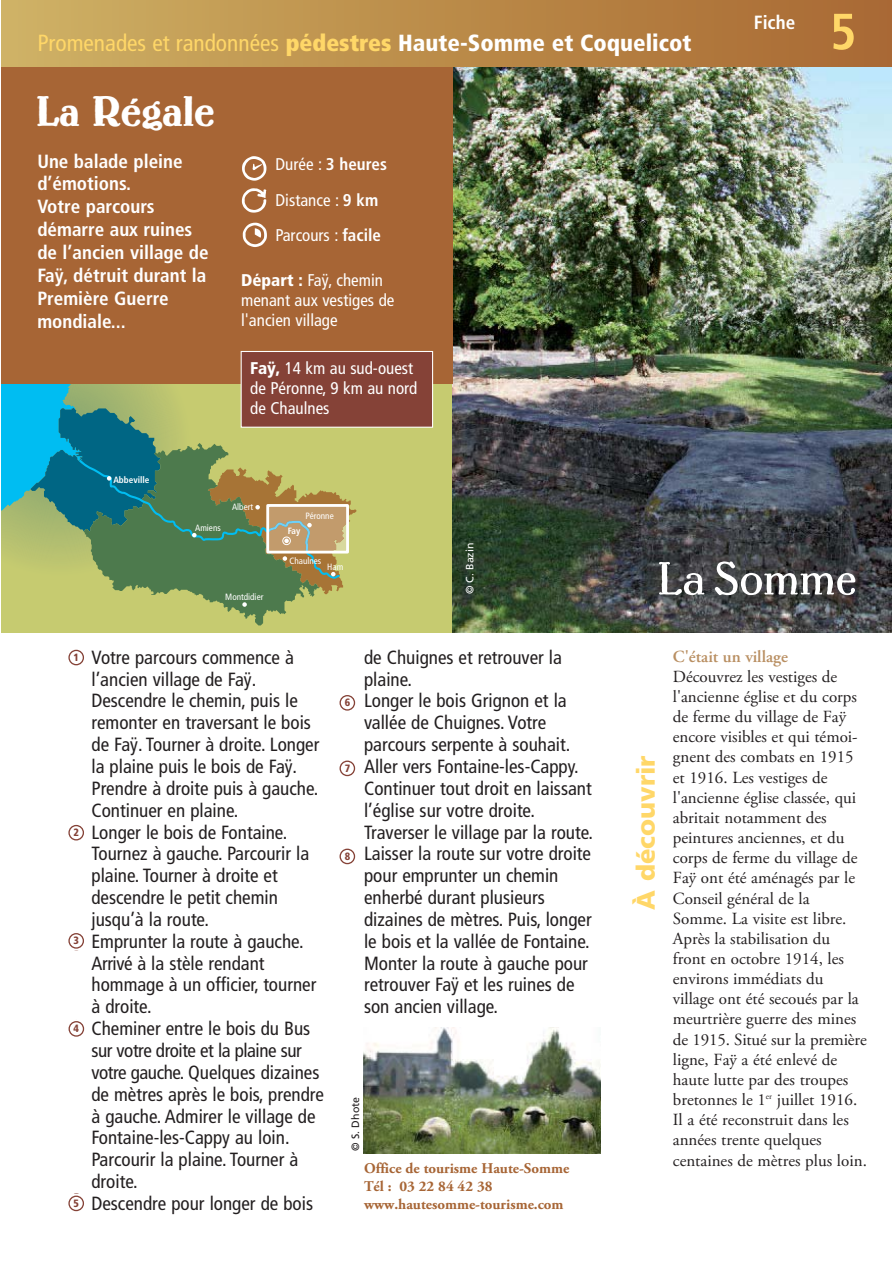
<style>
.page{position:relative;width:893px;height:1263px;background:#fff}
.page>*{position:absolute;margin:0;border:0;box-sizing:border-box;transform-origin:0 0}
.t1{font:700 condensed 50.85px "Frutiger";color:#ffd768}
.t2{font:42.45px "Lo Type";color:#fff}
.t3{font:900 25.5px "Frutiger";color:#ffd768}
.t4{font:900 condensed 23.4px "Frutiger";color:#fff}
.t5{font:condensed 19.05px/21.9px "Frutiger";color:#231f20}
.t6{font:700 condensed 19.05px/23px "Frutiger";color:#fff}
.t7{font:16.95px/20.1px "Adobe Garamond Pro";color:#231f20}
.t8{font:condensed 16.95px/20.1px "Frutiger";color:#fff}
.t9{font:600 16.95px "Adobe Garamond Pro";color:#b98f62}
.t10{font:700 14.85px/18px "Adobe Garamond Pro";color:#a76535}
.t11{font:10.65px "Frutiger";color:#fff}
.t12{font:900 condensed 10.65px "Frutiger";color:#854237}
.t13{font:10.65px "Frutiger";color:#231f20}
.t14{font:condensed 9.15px "Frutiger";color:#fff}
.t15{font:700 condensed 9.15px "Frutiger";color:#fff}
.s1{font-weight:400;color:#ffd768}
.s2{color:#ffd768}
.s3{font-weight:700}
.s4{font-weight:900}
</style>
<div class="page">
<div style="left:1px;top:383px;width:451px;height:249px;background:#c6cb70"></div>
<svg style="left:1px;top:384px;width:356px;height:241px"></svg>
<img style="left:452px;top:66px;width:439px;height:567px">
<div style="left:1px;top:39px;width:451px;height:345px;background:#a76535"></div>
<div style="left:1px;top:0;width:890px;height:66px;background:linear-gradient(to right,#ceb164,#a86732)"></div>
<svg style="left:659px;top:562px;width:45px;height:33px"></svg>
<svg style="left:715px;top:561px;width:140px;height:34px"></svg>
<svg style="left:242px;top:156px;width:24px;height:25px"></svg>
<svg style="left:242px;top:188px;width:24px;height:25px"></svg>
<svg style="left:243px;top:223px;width:24px;height:24px"></svg>
<div style="left:68px;top:933px;width:16px;height:16px;border:1px solid #854237;border-radius:50%"></div>
<svg style="left:70px;top:824px;width:14px;height:15px"></svg>
<div style="left:68px;top:825px;width:16px;height:16px;border:1px solid #854237;border-radius:50%"></div>
<svg style="left:70px;top:649px;width:14px;height:17px"></svg>
<div style="left:68px;top:650px;width:16px;height:15px;border:1px solid #854237;border-radius:50%"></div>
<svg style="left:68px;top:1021px;width:17px;height:16px"></svg>
<div style="left:69px;top:1021px;width:15px;height:16px;border:1px solid #854237;border-radius:50%"></div>
<svg style="left:70px;top:1195px;width:14px;height:17px"></svg>
<div style="left:68px;top:1196px;width:16px;height:15px;border:1px solid #854237;border-radius:50%"></div>
<svg style="left:341px;top:695px;width:15px;height:14px"></svg>
<div style="left:339px;top:695px;width:16px;height:16px;border:1px solid #854237;border-radius:50%"></div>
<svg style="left:341px;top:760px;width:15px;height:17px"></svg>
<div style="left:339px;top:761px;width:16px;height:15px;border:1px solid #854237;border-radius:50%"></div>
<svg style="left:341px;top:848px;width:15px;height:17px"></svg>
<div style="left:339px;top:849px;width:16px;height:15px;border:1px solid #854237;border-radius:50%"></div>
<div style="left:242px;top:352px;width:190px;height:75px;background:#854237"></div>
<div style="left:241px;top:351px;width:192px;height:77px;border:1px solid #fff"></div>
<img style="left:364px;top:1027px;width:236px;height:126px">
<p class="t4" style="left:37px;top:34px;width:656px"><span class="s1">Promenades et randonnées</span> <span class="s2">pédestres</span> Haute-Somme et Coquelicot</p>
<h2 class="t2" style="left:37px;top:95px;width:179px">La Régale</h2>
<p class="t6" style="left:37px;top:151px;width:173px">Une balade pleine d’émotions.<br>Votre parcours démarre aux ruines de l’ancien village de<br>Faÿ, détruit durant la<br>Première Guerre mondiale...</p>
<p class="t8" style="left:276px;top:148px;width:113px;line-height:35.4px">Durée : <span class="s3">3 heures<br></span>Distance : <span class="s3">9 km<br></span>Parcours : <span class="s3">facile</span></p>
<p class="t8" style="left:241px;top:271px;width:155px"><span class="s4">Départ :</span> Faÿ, chemin menant aux vestiges de l'ancien village</p>
<p class="t8" style="left:250px;top:359px;width:169px"><span class="s4">Faÿ,</span> 14 km au sud-ouest de Péronne, 9 km au nord de Chaulnes</p>
<p class="t15" style="left:113px;top:476px;width:37px">Abbeville</p>
<p class="t14" style="left:195px;top:524px;width:27px">Amiens</p>
<p class="t14" style="left:232px;top:503px;width:23px">Albert</p>
<p class="t14" style="left:305px;top:512px;width:30px">Péronne</p>
<p class="t14" style="left:289px;top:557px;width:33px">Chaulnes</p>
<p class="t15" style="left:288px;top:527px;width:14px">Fay</p>
<p class="t14" style="left:327px;top:563px;width:18px">Ham</p>
<p class="t14" style="left:225px;top:593px;width:40px">Montdidier</p>
<p class="t11" style="left:465px;top:594px;width:53px;rotate:-90deg">© C. Bazin</p>
<p class="t6" style="left:754px;top:12px;width:43px">Fiche</p>
<h1 class="t1" style="left:830px;top:11px;width:28px">5</h1>
<p class="t12" style="left:74px;top:653px;width:7px">1</p>
<p class="t12" style="left:74px;top:828px;width:7px">2</p>
<p class="t12" style="left:74px;top:936px;width:7px">3</p>
<p class="t12" style="left:74px;top:1024px;width:7px">4</p>
<p class="t12" style="left:74px;top:1199px;width:7px">5</p>
<p class="t5" style="left:91px;top:648px;width:234px">Votre parcours commence à l’ancien village de Faÿ.<br>Descendre le chemin, puis le remonter en traversant le bois de Faÿ. Tourner à droite. Longer la plaine puis le bois de Faÿ.<br>Prendre à droite puis à gauche.<br>Continuer en plaine.<br>Longer le bois de Fontaine.<br>Tournez à gauche. Parcourir la plaine. Tourner à droite et descendre le petit chemin jusqu’à la route.<br>Emprunter la route à gauche.<br>Arrivé à la stèle rendant hommage à un officier, tourner à droite.<br>Cheminer entre le bois du Bus sur votre droite et la plaine sur votre gauche. Quelques dizaines de mètres après le bois, prendre à gauche. Admirer le village de<br>Fontaine-les-Cappy au loin.<br>Parcourir la plaine. Tourner à droite.<br>Descendre pour longer de bois</p>
<p class="t5" style="left:364px;top:648px;width:231px">de Chuignes et retrouver la plaine.<br>Longer le bois Grignon et la vallée de Chuignes. Votre parcours serpente à souhait.<br>Aller vers Fontaine-les-Cappy.<br>Continuer tout droit en laissant l’église sur votre droite.<br>Traverser le village par la route.<br>Laisser la route sur votre droite pour emprunter un chemin enherbé durant plusieurs dizaines de mètres. Puis, longer le bois et la vallée de Fontaine.<br>Monter la route à gauche pour retrouver Faÿ et les ruines de son ancien village.</p>
<p class="t9" style="left:673px;top:646px;width:117px">C'était un village</p>
<p class="t7" style="left:673px;top:668px;width:195px">Découvrez les vestiges de l'ancienne église et du corps de ferme du village de Faÿ encore visibles et qui témoi&shy;gnent des combats en 1915 et 1916. Les vestiges de l'ancienne église classée, qui abritait notamment des peintures anciennes, et du corps de ferme du village de<br>Faÿ ont été aménagés par le<br>Conseil général de la<br>Somme. La visite est libre.<br>Après la stabilisation du front en octobre 1914, les environs immédiats du village ont été secoués par la meurtrière guerre des mines de 1915. Situé sur la première ligne, Faÿ a été enlevé de haute lutte par des troupes bretonnes le 1<sup>er</sup> juillet 1916.<br>Il a été reconstruit dans les années trente quelques centaines de mètres plus loin.</p>
<p class="t12" style="left:345px;top:698px;width:7px">6</p>
<h3 class="t3" style="left:635px;top:910px;width:156px;rotate:-90deg">À découvrir</h3>
<p class="t12" style="left:345px;top:764px;width:7px">7</p>
<p class="t12" style="left:345px;top:852px;width:7px">8</p>
<p class="t13" style="left:351px;top:1151px;width:55px;rotate:-90deg">© S. Dhote</p>
<p class="t10" style="left:364px;top:1159px;width:207px">Office de tourisme Haute-Somme<br>Tél : 03 22 84 42 38 www.hautesomme-tourisme.com</p>
</div>
